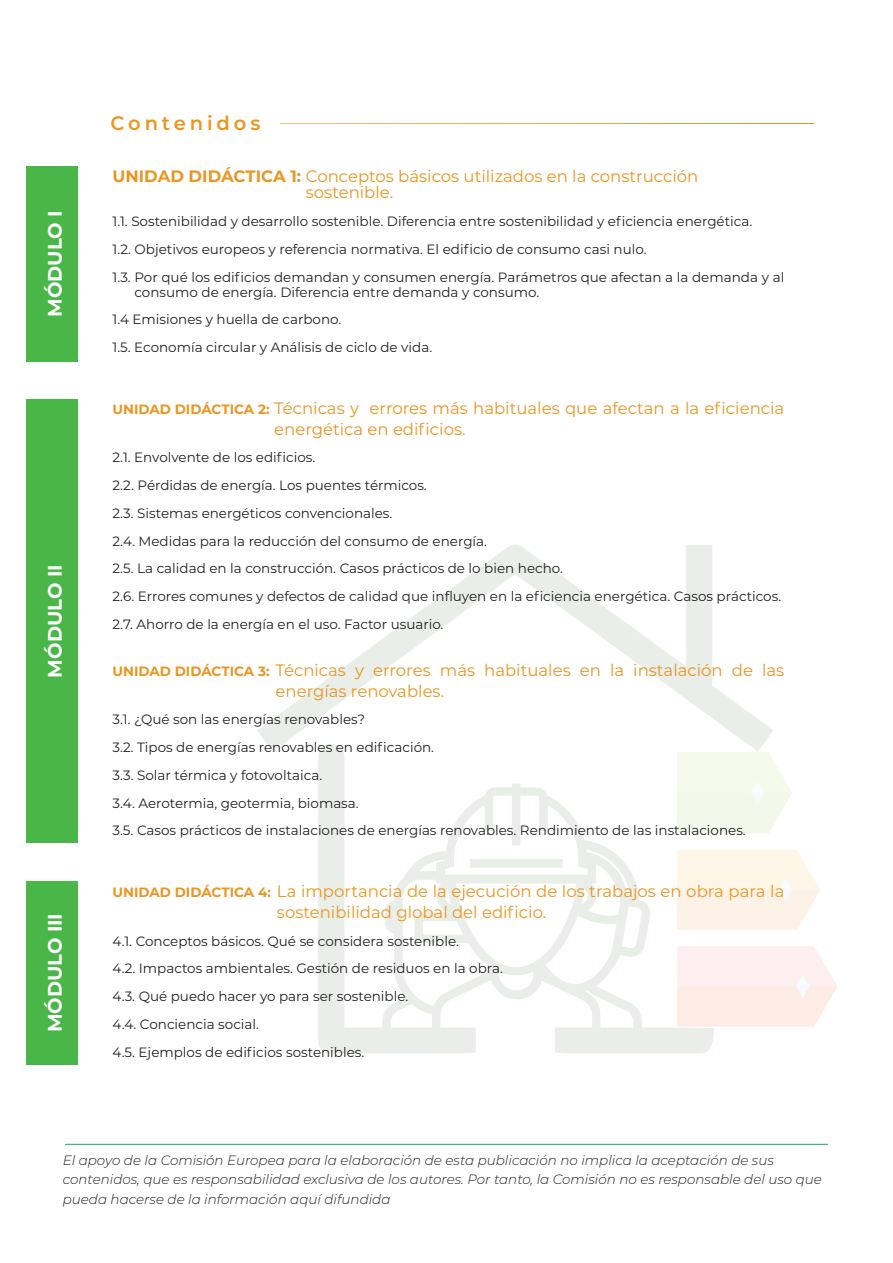
<style>
.page{position:relative;width:893px;height:1263px;background:#fff}
.page>*{position:absolute;margin:0;border:0;box-sizing:border-box;transform-origin:0 0}
.t1{font:700 19.5px "Montserrat";color:#fff}
.t2{font:600 19.5px "Montserrat";letter-spacing:.2em;color:#eb9522}
.t3{font:16.5px/21px "Montserrat";color:#eb9522}
.t4{font:13.5px/27.8px "Montserrat";color:#231f20}
.t5{font:italic 300 13.5px/19.5px "Montserrat";color:#231f20}
.s1{font-weight:700}
.s2{font-weight:700;font-size:13.5px}
</style>
<div class="page">
<div style="left:27px;top:166px;width:51px;height:196px;background:#49b748"></div>
<div style="left:27px;top:881px;width:51px;height:184px;background:#49b748"></div>
<div style="left:27px;top:400px;width:51px;height:443px;background:#49b748"></div>
<hr style="left:65px;top:1144px;width:763px;height:1px;background:#22a260">
<h1 class="t1" style="left:41px;top:317px;width:108px;rotate:-90deg">MÓDULO I</h1>
<h1 class="t1" style="left:41px;top:677px;width:114px;rotate:-90deg">MÓDULO II</h1>
<h1 class="t1" style="left:41px;top:1032px;width:121px;rotate:-90deg">MÓDULO III</h1>
<h1 class="t2" style="left:111px;top:109px;width:151px">Contenidos</h1>
<p class="t3" style="left:306px;top:167px;width:394px;line-height:16.5px;text-indent:-193px"><span class="s1">UNIDAD DIDÁCTICA 1:</span> Conceptos básicos utilizados en la construcción sostenible.</p>
<p class="t4" style="left:112px;top:207px;width:673px">1.1. Sostenibilidad y desarrollo sostenible. Diferencia entre sostenibilidad y eficiencia energética.<br>1.2. Objetivos europeos y referencia normativa. El edificio de consumo casi nulo.<br>1.3. Por qué los edificios demandan y consumen energía. Parámetros que afectan a la demanda y al</p>
<p class="t4" style="left:112px;top:277px;width:428px;text-indent:22px">consumo de energía. Diferencia entre demanda y consumo.<br>1.4 Emisiones y huella de carbono.<br>1.5. Economía circular y Análisis de ciclo de vida.</p>
<p class="t3" style="left:274px;top:397px;width:512px;text-indent:-162px"><span class="s2">UNIDAD DIDÁCTICA 2:</span> Técnicas y errores más habituales que afectan a la eficiencia energética en edificios.</p>
<p class="t4" style="left:112px;top:443px;width:670px">2.1. Envolvente de los edificios.<br>2.2. Pérdidas de energía. Los puentes térmicos.<br>2.3. Sistemas energéticos convencionales.<br>2.4. Medidas para la reducción del consumo de energía.<br>2.5. La calidad en la construcción. Casos prácticos de lo bien hecho.<br>2.6. Errores comunes y defectos de calidad que influyen en la eficiencia energética. Casos prácticos.<br>2.7. Ahorro de la energía en el uso. Factor usuario.</p>
<p class="t3" style="left:276px;top:658px;width:510px;text-indent:-163px"><span class="s2">UNIDAD DIDÁCTICA 3:</span> Técnicas y errores más habituales en la instalación de las energías renovables.</p>
<p class="t4" style="left:112px;top:705px;width:635px">3.1. ¿Qué son las energías renovables?<br>3.2. Tipos de energías renovables en edificación.<br>3.3. Solar térmica y fotovoltaica.<br>3.4. Aerotermia, geotermia, biomasa.<br>3.5. Casos prácticos de instalaciones de energías renovables. Rendimiento de las instalaciones.</p>
<p class="t3" style="left:277px;top:880px;width:509px;text-indent:-164px"><span class="s2">UNIDAD DIDÁCTICA 4:</span> La importancia de la ejecución de los trabajos en obra para la sostenibilidad global del edificio.</p>
<p class="t4" style="left:112px;top:926px;width:392px">4.1. Conceptos básicos. Qué se considera sostenible.<br>4.2. Impactos ambientales. Gestión de residuos en la obra.<br>4.3. Qué puedo hacer yo para ser sostenible.<br>4.4. Conciencia social.<br>4.5. Ejemplos de edificios sostenibles.</p>
<p class="t5" style="left:63px;top:1150px;width:761px">El apoyo de la Comisión Europea para la elaboración de esta publicación no implica la aceptación de sus contenidos, que es responsabilidad exclusiva de los autores. Por tanto, la Comisión no es responsable del uso que pueda hacerse de la información aquí difundida</p>
</div>
